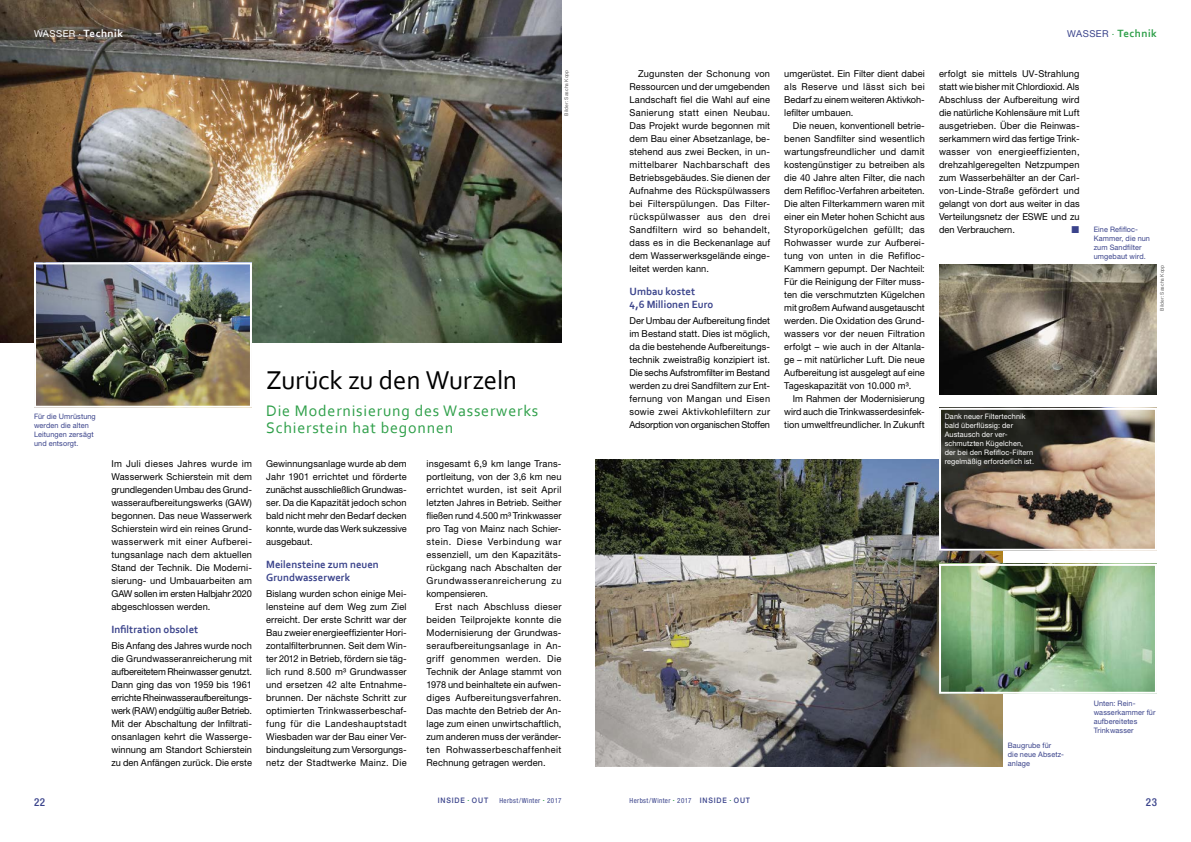
<style>
.page{position:relative;width:1191px;height:842px;background:#fff}
.page>*{position:absolute;margin:0;border:0;box-sizing:border-box;transform-origin:0 0}
.t1{font:27px "Corbel";letter-spacing:-.015em;color:#000}
.t2{font:16px/17px "Corbel";letter-spacing:.05em;color:#2e9f49}
.t3{font:700 11px/13px "Corbel";letter-spacing:.005em;color:#3a438b}
.t4{font:700 11px "Corbel";letter-spacing:.04em;color:#2e9f49}
.t5{font:500 condensed 11px "Helvetica Neue LT Pro";color:#3a438b}
.t6{font:9.5px/13px "Helvetica Neue";letter-spacing:.005em;color:#000;text-align:justify}
.t7{font:9.5px "Helvetica Neue";letter-spacing:.04em;color:#fff}
.t8{font:500 7.6px "Helvetica Neue LT Pro";letter-spacing:.12em;color:#3a438b;scale:.93 1}
.t9{font:7.5px/9px "Helvetica Neue";letter-spacing:.015em;color:#3a438b}
.t10{font:7.5px/9px "Helvetica Neue";letter-spacing:.015em;color:#fff}
.t11{font:condensed 7px "Helvetica Neue LT Pro";letter-spacing:.055em;color:#3a438b}
.t12{font:5px "Helvetica Neue";letter-spacing:.025em;color:#636363}
.s1{font-family:"Corbel";font-weight:700;font-size:11px}
.s2{font-family:"Helvetica Neue";font-weight:400;font-size:9.5px;color:#3a438b}
.s3{font-weight:500;font-stretch:normal;font-size:7.6px}
</style>
<div class="page">
<img style="left:0;top:0;width:561px;height:343px">
<img style="left:37px;top:265px;width:212px;height:140px">
<div style="left:34px;top:262px;width:218px;height:146px;border:2px solid #fff"></div>
<img style="left:595px;top:460px;width:407px;height:306px">
<img style="left:939px;top:265px;width:218px;height:130px">
<img style="left:942px;top:411px;width:212px;height:137px">
<div style="left:939px;top:408px;width:218px;height:143px;border:2px solid #fff"></div>
<img style="left:942px;top:567px;width:212px;height:124px">
<div style="left:939px;top:564px;width:218px;height:130px;border:2px solid #fff"></div>
<p class="t7" style="left:34px;top:27px;width:91px">WASSER . <span class="s1">Technik</span></p>
<p class="t12" style="left:563px;top:116px;width:47px;rotate:-90deg">Bilder: Sascha Kopp</p>
<p class="t9" style="left:34px;top:412px;width:63px">Für die Umrüstung werden die alten<br>Leitungen zersägt und entsorgt.</p>
<p class="t6" style="left:111px;top:457px;width:142px">Im Juli dieses Jahres wurde im Wasserwerk Schierstein mit dem grundlegenden Umbau des Grund&shy;wasseraufbereitungswerks (GAW) begonnen. Das neue Wasserwerk Schierstein wird ein reines Grund&shy;wasserwerk mit einer Aufberei&shy;tungsanlage nach dem aktuellen Stand der Technik. Die Moderni&shy;sierung- und Umbauarbeiten am GAW sollen im ersten Halbjahr 2020 abgeschlossen werden.</p>
<p class="t3" style="left:111px;top:623px;width:88px">Infiltration obsolet</p>
<p class="t6" style="left:111px;top:639px;width:142px">Bis Anfang des Jahres wurde noch die Grundwasseranreicherung mit aufbereitetem Rheinwasser genutzt.<br>Dann ging das von 1959 bis 1961 errichte Rheinwasseraufbereitungs&shy;werk (RAW) endgültig außer Betrieb.<br>Mit der Abschaltung der Infiltrati&shy;onsanlagen kehrt die Wasserge&shy;winnung am Standort Schierstein zu den Anfängen zurück. Die erste</p>
<h1 class="t1" style="left:266px;top:363px;width:252px">Zurück zu den Wurzeln</h1>
<h2 class="t2" style="left:266px;top:401px;width:274px">Die Modernisierung des Wasserwerks<br>Schierstein hat begonnen</h2>
<p class="t6" style="left:426px;top:457px;width:136px">insgesamt 6,9 km lange Trans&shy;portleitung, von der 3,6 km neu errichtet wurden, ist seit April letzten Jahres in Betrieb. Seither fließen rund 4.500 m³ Trinkwasser pro Tag von Mainz nach Schier&shy;stein. Diese Verbindung war essenziell, um den Kapazitäts&shy;rückgang nach Abschalten der Grundwasseranreicherung zu kompensieren.</p>
<p class="t6" style="left:426px;top:600px;width:136px;text-indent:9px">Erst nach Abschluss dieser beiden Teilprojekte konnte die Modernisierung der Grundwas&shy;seraufbereitungsanlage in An&shy;griff genommen werden. Die Technik der Anlage stammt von 1978 und beinhaltete ein aufwen&shy;diges Aufbereitungsverfahren.<br>Das machte den Betrieb der An&shy;lage zum einen unwirtschaftlich, zum anderen muss der veränder&shy;ten Rohwasserbeschaffenheit Rechnung getragen werden.</p>
<p class="t6" style="left:266px;top:457px;width:142px">Gewinnungsanlage wurde ab dem Jahr 1901 errichtet und förderte zunächst ausschließlich Grundwas&shy;ser. Da die Kapazität jedoch schon bald nicht mehr den Bedarf decken konnte, wurde das Werk sukzessive ausgebaut.</p>
<p class="t3" style="left:266px;top:558px;width:114px">Meilensteine zum neuen<br>Grundwasserwerk</p>
<p class="t6" style="left:266px;top:587px;width:142px">Bislang wurden schon einige Mei&shy;lensteine auf dem Weg zum Ziel erreicht. Der erste Schritt war der Bau zweier energieeffizienter Hori&shy;zontalfilterbrunnen. Seit dem Win&shy;ter 2012 in Betrieb, fördern sie täg&shy;lich rund 8.500 m³ Grundwasser und ersetzen 42 alte Entnahme&shy;brunnen. Der nächste Schritt zur optimierten Trinkwasserbeschaf&shy;fung für die Landeshauptstadt Wiesbaden war der Bau einer Ver&shy;bindungsleitung zum Versorgungs&shy;netz der Stadtwerke Mainz. Die</p>
<p class="t6" style="left:629px;top:67px;width:142px;text-indent:9px">Zugunsten der Schonung von Ressourcen und der umgebenden Landschaft fiel die Wahl auf eine Sanierung statt einen Neubau.<br>Das Projekt wurde begonnen mit dem Bau einer Absetzanlage, be&shy;stehend aus zwei Becken, in un&shy;mittelbarer Nachbarschaft des Betriebsgebäudes. Sie dienen der Aufnahme des Rückspülwassers bei Filterspülungen. Das Filter&shy;rückspülwasser aus den drei Sandfiltern wird so behandelt, dass es in die Beckenanlage auf dem Wasserwerksgelände einge&shy;leitet werden kann.</p>
<p class="t3" style="left:629px;top:285px;width:85px">Umbau kostet<br>4,6 Millionen Euro</p>
<p class="t6" style="left:629px;top:314px;width:142px">Der Umbau der Aufbereitung findet im Bestand statt. Dies ist möglich, da die bestehende Aufbereitungs&shy;technik zweistraßig konzipiert ist.<br>Die sechs Aufstromfilter im Bestand werden zu drei Sandfiltern zur Ent&shy;fernung von Mangan und Eisen sowie zwei Aktivkohlefiltern zur Adsorption von organischen Stoffen</p>
<p class="t6" style="left:784px;top:67px;width:142px">umgerüstet. Ein Filter dient dabei als Reserve und lässt sich bei Bedarf zu einem weiteren Aktivkoh&shy;lefilter umbauen.</p>
<p class="t6" style="left:784px;top:119px;width:142px;text-indent:9px">Die neuen, konventionell betrie&shy;benen Sandfilter sind wesentlich wartungsfreundlicher und damit kostengünstiger zu betreiben als die 40 Jahre alten Filter, die nach dem Refifloc-Verfahren arbeiteten.<br>Die alten Filterkammern waren mit einer ein Meter hohen Schicht aus Styroporkügelchen gefüllt; das Rohwasser wurde zur Aufberei&shy;tung von unten in die Refifloc-Kammern gepumpt. Der Nachteil:<br>Für die Reinigung der Filter muss&shy;ten die verschmutzten Kügelchen mit großem Aufwand ausgetauscht werden. Die Oxidation des Grund&shy;wassers vor der neuen Filtration erfolgt – wie auch in der Altanla&shy;ge – mit natürlicher Luft. Die neue Aufbereitung ist ausgelegt auf eine Tageskapazität von 10.000 m³.</p>
<p class="t6" style="left:784px;top:392px;width:142px;text-indent:9px">Im Rahmen der Modernisierung wird auch die Trinkwasserdesinfek&shy;tion umweltfreundlicher. In Zukunft</p>
<p class="t4" style="left:1067px;top:26px;width:91px"><span class="s2">WASSER</span> <sup>.</sup> Technik</p>
<p class="t6" style="left:939px;top:67px;width:142px">erfolgt sie mittels UV-Strahlung statt wie bisher mit Chlordioxid. Als Abschluss der Aufbereitung wird die natürliche Kohlensäure mit Luft ausgetrieben. Über die Reinwas&shy;serkammern wird das fertige Trink&shy;wasser von energieeffizienten, drehzahlgeregelten Netzpumpen zum Wasserbehälter an der Carl&shy;von-Linde-Straße gefördert und gelangt von dort aus weiter in das Verteilungsnetz der ESWE und zu den Verbrauchern.</p>
<p class="t9" style="left:1093px;top:225px;width:58px">Eine Refifloc-<br>Kammer, die nun zum Sandfilter umgebaut wird.</p>
<p class="t12" style="left:1159px;top:311px;width:47px;rotate:-90deg">Bilder: Sascha Kopp</p>
<p class="t10" style="left:944px;top:412px;width:91px">Dank neuer Filtertechnik bald überflüssig: der<br>Austausch der ver&shy;schmutzten Kügelchen, der bei den Refifloc-Filtern regelmäßig erforderlich ist.</p>
<p class="t9" style="left:1008px;top:741px;width:58px">Baugrube für<br>die neue Absetz&shy;anlage</p>
<p class="t9" style="left:1093px;top:698px;width:63px">Unten: Rein&shy;wasserkammer für aufbereitetes<br>Trinkwasser</p>
<p class="t11" style="left:499px;top:796px;width:63px">Herbst/Winter <sup>.</sup> 2017</p>
<p class="t11" style="left:629px;top:796px;width:122px">Herbst/Winter <sup>.</sup> 2017 <span class="s3">INSIDE</span> <sup>.</sup> <span class="s3">OUT</span></p>
<p class="t5" style="left:34px;top:795px;width:12px">22</p>
<p class="t8" style="left:438px;top:796px;width:56px">INSIDE <sup>.</sup> OUT</p>
<p class="t5" style="left:1146px;top:795px;width:12px">23</p>
</div>
